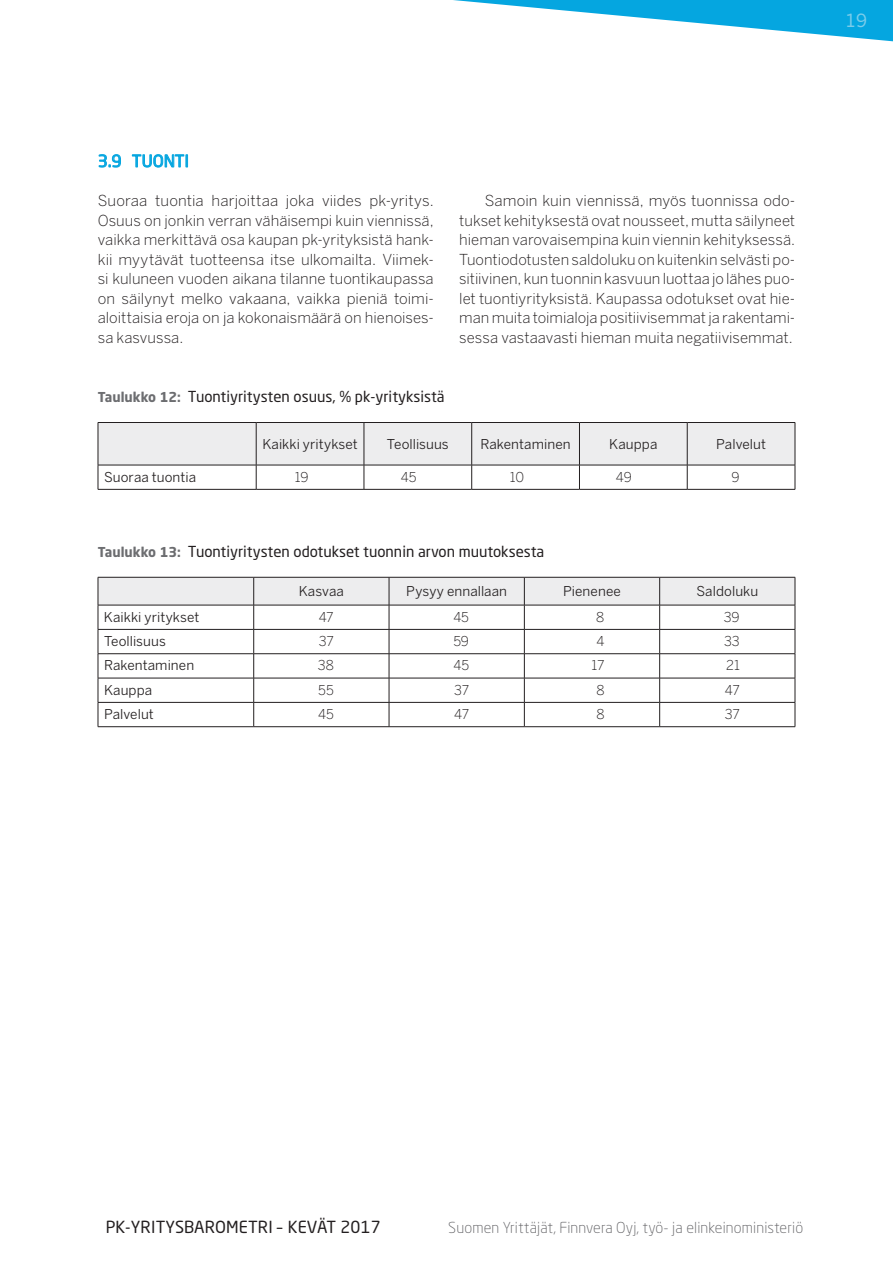
<style>
.page{position:relative;width:893px;height:1263px;background:#fff}
.page>*{position:absolute;margin:0;border:0;box-sizing:border-box;transform-origin:0 0}
.t1{font:18px "Benton Sans";color:#f2f3f4}
.t2{font:16.5px "Neo Sans Std";letter-spacing:.01em;color:#231f20}
.t3{font:16.5px "Neo Sans Std";letter-spacing:.01em;color:#05a6e0}
.t4{font:300 15px/19.5px "Benton Sans";color:#231f20;text-align:justify}
.t5{font:15px "Neo Sans Std";color:#231f20}
.t6{font:300 15px "Neo Sans Std";letter-spacing:.01em;color:#636366}
.t7{font:13.5px "Benton Sans";letter-spacing:.005em;color:#231f20}
.t8{font:300 13.5px "Benton Sans";color:#231f20}
.s1{font-weight:700;font-size:13.5px;color:#6c6d70}
</style>
<div class="page">
<svg style="left:453px;top:0;width:440px;height:42px"></svg>
<svg style="left:99px;top:154px;width:22px;height:13px"></svg>
<svg style="left:132px;top:154px;width:56px;height:13px"></svg>
<svg style="left:98px;top:422px;width:698px;height:67px"></svg>
<hr style="left:98px;top:489px;width:158px;height:1px;background:#231f20">
<hr style="left:256px;top:489px;width:108px;height:1px;background:#231f20">
<hr style="left:364px;top:489px;width:108px;height:1px;background:#231f20">
<hr style="left:472px;top:489px;width:107px;height:1px;background:#231f20">
<hr style="left:579px;top:489px;width:108px;height:1px;background:#231f20">
<hr style="left:687px;top:489px;width:108px;height:1px;background:#231f20">
<svg style="left:98px;top:577px;width:698px;height:149px"></svg>
<hr style="left:98px;top:726px;width:156px;height:1px;background:#231f20">
<hr style="left:254px;top:726px;width:135px;height:1px;background:#231f20">
<hr style="left:389px;top:726px;width:135px;height:1px;background:#231f20">
<hr style="left:524px;top:726px;width:136px;height:1px;background:#231f20">
<hr style="left:660px;top:726px;width:135px;height:1px;background:#231f20">
<p class="t3" style="left:98px;top:151px;width:93px">3.9 TUONTI</p>
<p class="t4" style="left:98px;top:191px;width:337px">Suoraa tuontia harjoittaa joka viides pk-yritys.<br>Osuus on jonkin verran vähäisempi kuin viennissä, vaikka merkittävä osa kaupan pk-yrityksistä hank&shy;kii myytävät tuotteensa itse ulkomailta. Viimek&shy;si kuluneen vuoden aikana tilanne tuontikaupassa on säilynyt melko vakaana, vaikka pieniä toimi&shy;aloittaisia eroja on ja kokonaismäärä on hienoises&shy;sa kasvussa.</p>
<p class="t4" style="left:459px;top:191px;width:337px;text-indent:26px">Samoin kuin viennissä, myös tuonnissa odo&shy;tukset kehityksestä ovat nousseet, mutta säilyneet hieman varovaisempina kuin viennin kehityksessä.<br>Tuontiodotusten saldoluku on kuitenkin selvästi po&shy;sitiivinen, kun tuonnin kasvuun luottaa jo lähes puo&shy;let tuontiyrityksistä. Kaupassa odotukset ovat hie&shy;man muita toimialoja positiivisemmat ja rakentami&shy;sessa vastaavasti hieman muita negatiivisemmat.</p>
<p class="t5" style="left:98px;top:387px;width:348px"><span class="s1">Taulukko 12:</span> Tuontiyritysten osuus, % pk-yrityksistä</p>
<p class="t7" style="left:262px;top:436px;width:97px">Kaikki yritykset</p>
<p class="t7" style="left:387px;top:436px;width:63px">Teollisuus</p>
<p class="t7" style="left:480px;top:436px;width:92px">Rakentaminen</p>
<p class="t7" style="left:609px;top:436px;width:50px">Kauppa</p>
<p class="t7" style="left:716px;top:436px;width:51px">Palvelut</p>
<p class="t7" style="left:104px;top:469px;width:94px">Suoraa tuontia</p>
<p class="t8" style="left:295px;top:469px;width:15px">19</p>
<p class="t8" style="left:401px;top:469px;width:17px">45</p>
<p class="t8" style="left:510px;top:469px;width:16px">10</p>
<p class="t8" style="left:616px;top:469px;width:18px">49</p>
<p class="t8" style="left:732px;top:469px;width:10px">9</p>
<p class="t5" style="left:98px;top:542px;width:448px"><span class="s1">Taulukko 13:</span> Tuontiyritysten odotukset tuonnin arvon muutoksesta</p>
<p class="t7" style="left:299px;top:584px;width:47px">Kasvaa</p>
<p class="t7" style="left:406px;top:584px;width:102px">Pysyy ennallaan</p>
<p class="t7" style="left:563px;top:584px;width:59px">Pienenee</p>
<p class="t7" style="left:696px;top:584px;width:63px">Saldoluku</p>
<p class="t7" style="left:104px;top:609px;width:97px">Kaikki yritykset</p>
<p class="t8" style="left:319px;top:609px;width:16px">47</p>
<p class="t8" style="left:453px;top:609px;width:17px">45</p>
<p class="t8" style="left:596px;top:609px;width:10px">8</p>
<p class="t8" style="left:724px;top:609px;width:17px">39</p>
<p class="t7" style="left:104px;top:633px;width:63px">Teollisuus</p>
<p class="t8" style="left:319px;top:633px;width:16px">37</p>
<p class="t8" style="left:453px;top:633px;width:17px">59</p>
<p class="t8" style="left:596px;top:633px;width:9px">4</p>
<p class="t8" style="left:724px;top:633px;width:17px">33</p>
<p class="t7" style="left:104px;top:657px;width:92px">Rakentaminen</p>
<p class="t8" style="left:318px;top:657px;width:17px">38</p>
<p class="t8" style="left:453px;top:657px;width:17px">45</p>
<p class="t8" style="left:591px;top:657px;width:14px">17</p>
<p class="t8" style="left:726px;top:657px;width:15px">21</p>
<p class="t7" style="left:104px;top:682px;width:50px">Kauppa</p>
<p class="t8" style="left:318px;top:682px;width:17px">55</p>
<p class="t8" style="left:454px;top:682px;width:16px">37</p>
<p class="t8" style="left:596px;top:682px;width:10px">8</p>
<p class="t8" style="left:725px;top:682px;width:16px">47</p>
<p class="t7" style="left:104px;top:706px;width:51px">Palvelut</p>
<p class="t8" style="left:318px;top:706px;width:17px">45</p>
<p class="t8" style="left:454px;top:706px;width:16px">47</p>
<p class="t8" style="left:596px;top:706px;width:10px">8</p>
<p class="t8" style="left:725px;top:706px;width:16px">37</p>
<p class="t1" style="left:844px;top:10px;width:25px">19</p>
<p class="t2" style="left:106px;top:1216px;width:277px">PK-YRITYSBAROMETRI – KEVÄT 2017</p>
<p class="t6" style="left:448px;top:1218px;width:356px">Suomen Yrittäjät, Finnvera Oyj, työ- ja elinkeinoministeriö</p>
</div>
